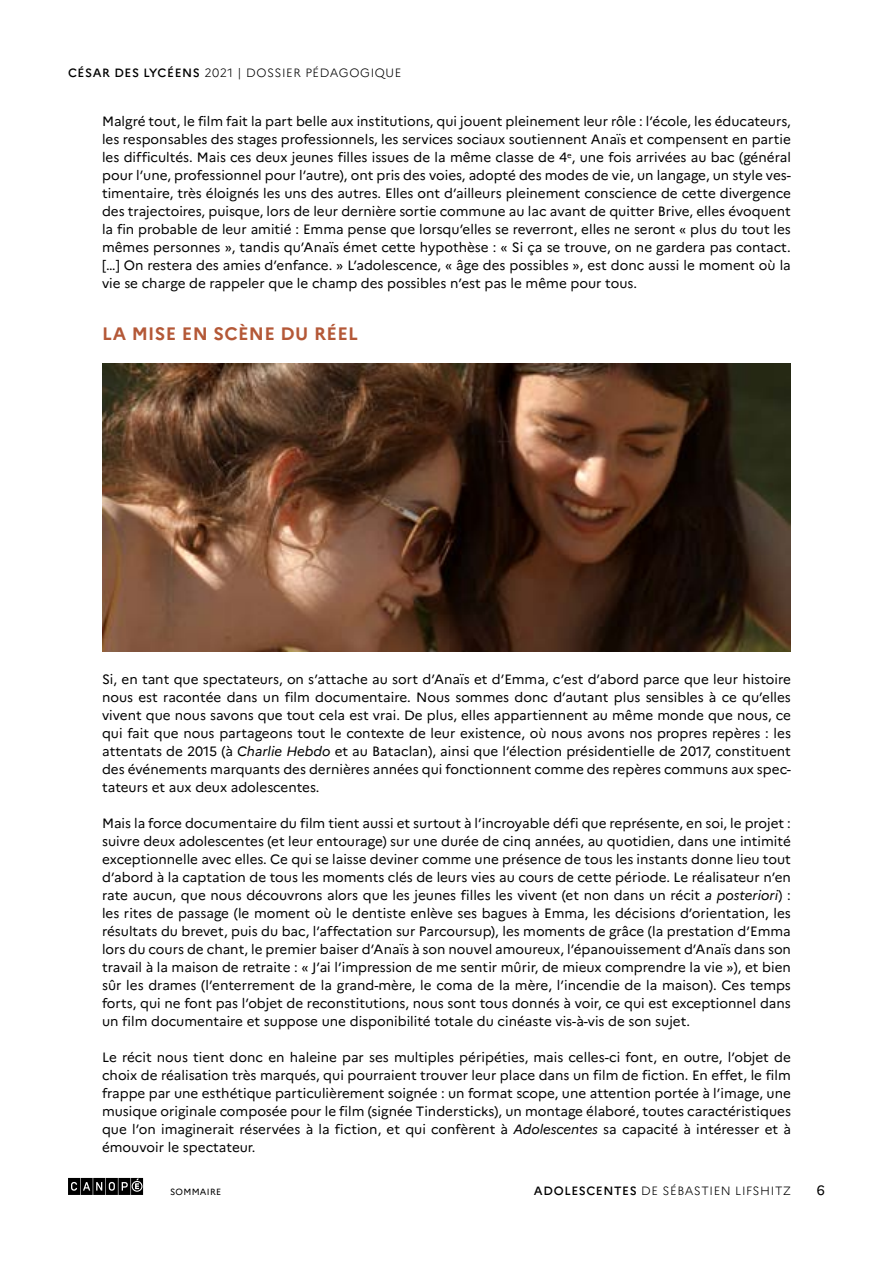
<style>
.page{position:relative;width:893px;height:1263px;background:#fff}
.page>*{position:absolute;margin:0;border:0;box-sizing:border-box;transform-origin:0 0}
.t1{font:700 18px "Marianne";letter-spacing:.02em;color:#b45837}
.t2{font:13.5px/18px "Marianne";color:#000;text-align:justify}
.t3{font:300 12px "Marianne";letter-spacing:.05em;color:#000}
.t4{font:9px "Marianne";letter-spacing:.03em;color:#000}
.s1{font-weight:500}
.s2{font-style:italic}
</style>
<div class="page">
<svg style="left:68px;top:1178px;width:75px;height:17px"></svg>
<img style="left:102px;top:363px;width:689px;height:288px">
<p class="t3" style="left:68px;top:65px;width:335px"><span class="s1">CÉSAR DES LYCÉENS</span> 2021 | DOSSIER PÉDAGOGIQUE</p>
<p class="t2" style="left:102px;top:112px;width:690px">Malgré tout, le film fait la part belle aux institutions, qui jouent pleinement leur rôle : l’école, les éducateurs, les responsables des stages professionnels, les services sociaux soutiennent Anaïs et compensent en partie les difficultés. Mais ces deux jeunes filles issues de la même classe de 4<sup>e</sup>, une fois arrivées au bac (général pour l’une, professionnel pour l’autre), ont pris des voies, adopté des modes de vie, un langage, un style ves&shy;timentaire, très éloignés les uns des autres. Elles ont d’ailleurs pleinement conscience de cette divergence des trajectoires, puisque, lors de leur dernière sortie commune au lac avant de quitter Brive, elles évoquent la fin probable de leur amitié : Emma pense que lorsqu’elles se reverront, elles ne seront « plus du tout les mêmes personnes », tandis qu’Anaïs émet cette hypothèse : « Si ça se trouve, on ne gardera pas contact. […] On restera des amies d’enfance. » L’adolescence, « âge des possibles », est donc aussi le moment où la vie se charge de rappeler que le champ des possibles n’est pas le même pour tous.</p>
<h1 class="t1" style="left:102px;top:322px;width:257px">LA MISE EN SCÈNE DU RÉEL</h1>
<p class="t2" style="left:102px;top:670px;width:690px">Si, en tant que spectateurs, on s’attache au sort d’Anaïs et d’Emma, c’est d’abord parce que leur histoire nous est racontée dans un film documentaire. Nous sommes donc d’autant plus sensibles à ce qu’elles vivent que nous savons que tout cela est vrai. De plus, elles appartiennent au même monde que nous, ce qui fait que nous partageons tout le contexte de leur existence, où nous avons nos propres repères : les attentats de 2015 (à <span class="s2">Charlie Hebdo</span> et au Bataclan), ainsi que l’élection présidentielle de 2017, constituent des événements marquants des dernières années qui fonctionnent comme des repères communs aux spec&shy;tateurs et aux deux adolescentes.</p>
<p class="t2" style="left:102px;top:814px;width:690px">Mais la force documentaire du film tient aussi et surtout à l’incroyable défi que représente, en soi, le projet : suivre deux adolescentes (et leur entourage) sur une durée de cinq années, au quotidien, dans une intimité exceptionnelle avec elles. Ce qui se laisse deviner comme une présence de tous les instants donne lieu tout d’abord à la captation de tous les moments clés de leurs vies au cours de cette période. Le réalisateur n’en rate aucun, que nous découvrons alors que les jeunes filles les vivent (et non dans un récit <span class="s2">a posteriori</span>) : les rites de passage (le moment où le dentiste enlève ses bagues à Emma, les décisions d’orientation, les résultats du brevet, puis du bac, l’affectation sur Parcoursup), les moments de grâce (la prestation d’Emma lors du cours de chant, le premier baiser d’Anaïs à son nouvel amoureux, l’épanouissement d’Anaïs dans son travail à la maison de retraite : « J’ai l’impression de me sentir mûrir, de mieux comprendre la vie »), et bien sûr les drames (l’enterrement de la grand-mère, le coma de la mère, l’incendie de la maison). Ces temps forts, qui ne font pas l’objet de reconstitutions, nous sont tous donnés à voir, ce qui est exceptionnel dans un film documentaire et suppose une disponibilité totale du cinéaste vis-à-vis de son sujet.</p>
<p class="t2" style="left:102px;top:1048px;width:690px">Le récit nous tient donc en haleine par ses multiples péripéties, mais celles-ci font, en outre, l’objet de choix de réalisation très marqués, qui pourraient trouver leur place dans un film de fiction. En effet, le film frappe par une esthétique particulièrement soignée : un format scope, une attention portée à l’image, une musique originale composée pour le film (signée Tindersticks), un montage élaboré, toutes caractéristiques que l’on imaginerait réservées à la fiction, et qui confèrent à <span class="s2">Adolescentes</span> sa capacité à intéresser et à émouvoir le spectateur.</p>
<p class="t4" style="left:170px;top:1186px;width:52px">SOMMAIRE</p>
<p class="t3" style="left:534px;top:1183px;width:258px"><span class="s1">ADOLESCENTES</span> DE SÉBASTIEN LIFSHITZ</p>
<p class="t2" style="left:817px;top:1181px;width:10px">6</p>
</div>
